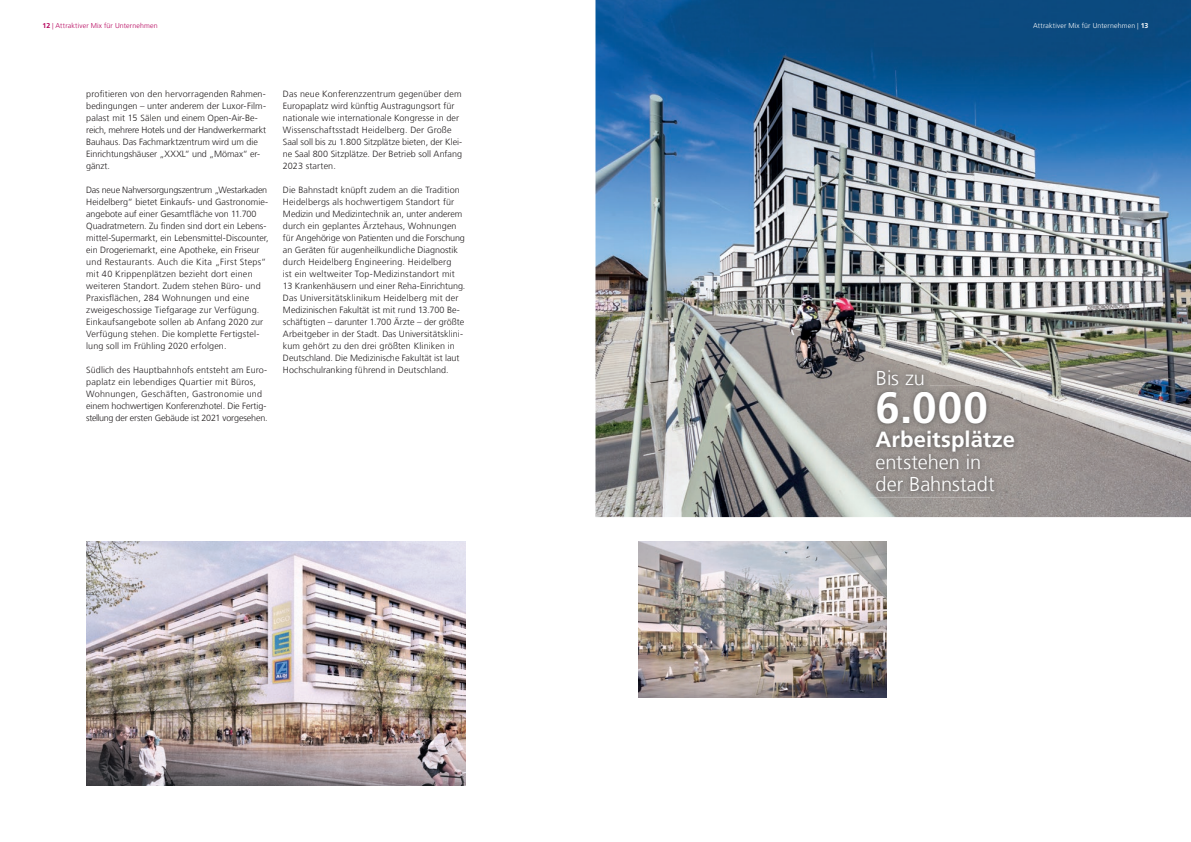
<style>
.page{position:relative;width:1191px;height:842px;background:#fff}
.page>*{position:absolute;margin:0;border:0;box-sizing:border-box;transform-origin:0 0}
.t1{font:700 44px "Frutiger LT Com";color:#fff}
.t2{font:700 22px "Frutiger LT Com";letter-spacing:.005em;color:#fff}
.t3{font:300 20px/22px "Frutiger LT Com";letter-spacing:-.005em;color:#fff}
.t4{font:300 9px/12px "Frutiger LT Com";letter-spacing:.005em;color:#231f20}
.t5{font:300 7px "Frutiger LT Com";letter-spacing:.02em;color:#b5025b}
.t6{font:300 7px "Frutiger LT Com";letter-spacing:.02em;color:#fff}
.s1{font-weight:700}
.s2{font-family:"Arial Narrow";font-weight:400}
</style>
<div class="page">
<img style="left:638px;top:541px;width:248px;height:156px">
<img style="left:86px;top:541px;width:379px;height:244px">
<img style="left:595px;top:0;width:596px;height:517px">
<img style="left:870px;top:386px;width:150px;height:111px">
<img style="left:871px;top:365px;width:58px;height:26px">
<p class="t5" style="left:43px;top:22px;width:117px"><span class="s1">12</span> <span class="s2">|</span> Attraktiver Mix für Unternehmen</p>
<p class="t6" style="left:1033px;top:22px;width:117px">Attraktiver Mix für Unternehmen <span class="s2">|</span> <span class="s1">13</span></p>
<p class="t4" style="left:86px;top:88px;width:182px">profitieren von den hervorragenden Rahmen&shy;bedingungen – unter anderem der Luxor-Film&shy;palast mit 15 Sälen und einem Open-Air-Be&shy;reich, mehrere Hotels und der Hand werkermarkt Bauhaus. Das Fachmarktzentrum wird um die Einrichtungshäuser „XXXL“ und „Mömax“ er&shy;gänzt.</p>
<p class="t4" style="left:86px;top:184px;width:184px">Das neue Nahversorgungszentrum „Westarkaden Heidelberg“ bietet Einkaufs- und Gastronomie&shy;angebote auf einer Gesamtfläche von 11.700<br>Quadratmetern. Zu finden sind dort ein Lebens&shy;mittel-Supermarkt, ein Lebensmittel-Discounter, ein Drogeriemarkt, eine Apotheke, ein Friseur und Restaurants. Auch die Kita „First Steps“ mit 40 Krippenplätzen bezieht dort einen weiteren Standort. Zudem stehen Büro- und Praxisflächen, 284 Wohnungen und eine zweigeschossige Tiefgarage zur Verfügung.<br>Einkaufsangebote sollen ab Anfang 2020 zur Verfügung stehen. Die komplette Fertigstel&shy;lung soll im Frühling 2020 erfolgen.</p>
<p class="t4" style="left:86px;top:364px;width:183px">Südlich des Hauptbahnhofs entsteht am Euro&shy;paplatz ein lebendiges Quartier mit Büros, Wohnungen, Geschäften, Gastronomie und einem hochwertigen Konferenzhotel. Die Fertig&shy;stellung der ersten Gebäude ist 2021 vorgesehen.</p>
<p class="t4" style="left:283px;top:88px;width:181px">Das neue Konferenzzentrum gegenüber dem Europaplatz wird künftig Austragungsort für nationale wie internationale Kongresse in der Wissenschaftsstadt Heidelberg. Der Große Saal soll bis zu 1.800 Sitzplätze bieten, der Klei&shy;ne Saal 800 Sitzplätze. Der Betrieb soll Anfang 2023 starten.</p>
<p class="t4" style="left:283px;top:184px;width:184px">Die Bahnstadt knüpft zudem an die Tradition Heidelbergs als hochwertigem Standort für Medizin und Medizintechnik an, unter anderem durch ein geplantes Ärztehaus, Wohnungen für Angehörige von Patienten und die Forschung an Geräten für augenheilkundliche Diagnostik durch Heidelberg Engineering. Heidelberg<br>ist ein weltweiter Top-Medizinstandort mit 13 Krankenhäusern und einer Reha-Einrichtung.<br>Das Universitätsklinikum Heidelberg mit der Medizinischen Fakultät ist mit rund 13.700 Be&shy;schäftigten – darunter 1.700 Ärzte – der größte Arbeitgeber in der Stadt. Das Universitätsklini&shy;kum gehört zu den drei größten Kliniken in Deutschland. Die Medizinische Fakultät ist laut Hochschulranking führend in Deutschland.</p>
<h3 class="t3" style="left:876px;top:367px;width:50px">Bis zu</h3>
<h1 class="t1" style="left:875px;top:382px;width:114px">6.000</h1>
<h2 class="t2" style="left:875px;top:427px;width:141px">Arbeitsplätze</h2>
<h3 class="t3" style="left:875px;top:451px;width:121px">entstehen in der Bahnstadt</h3>
</div>
